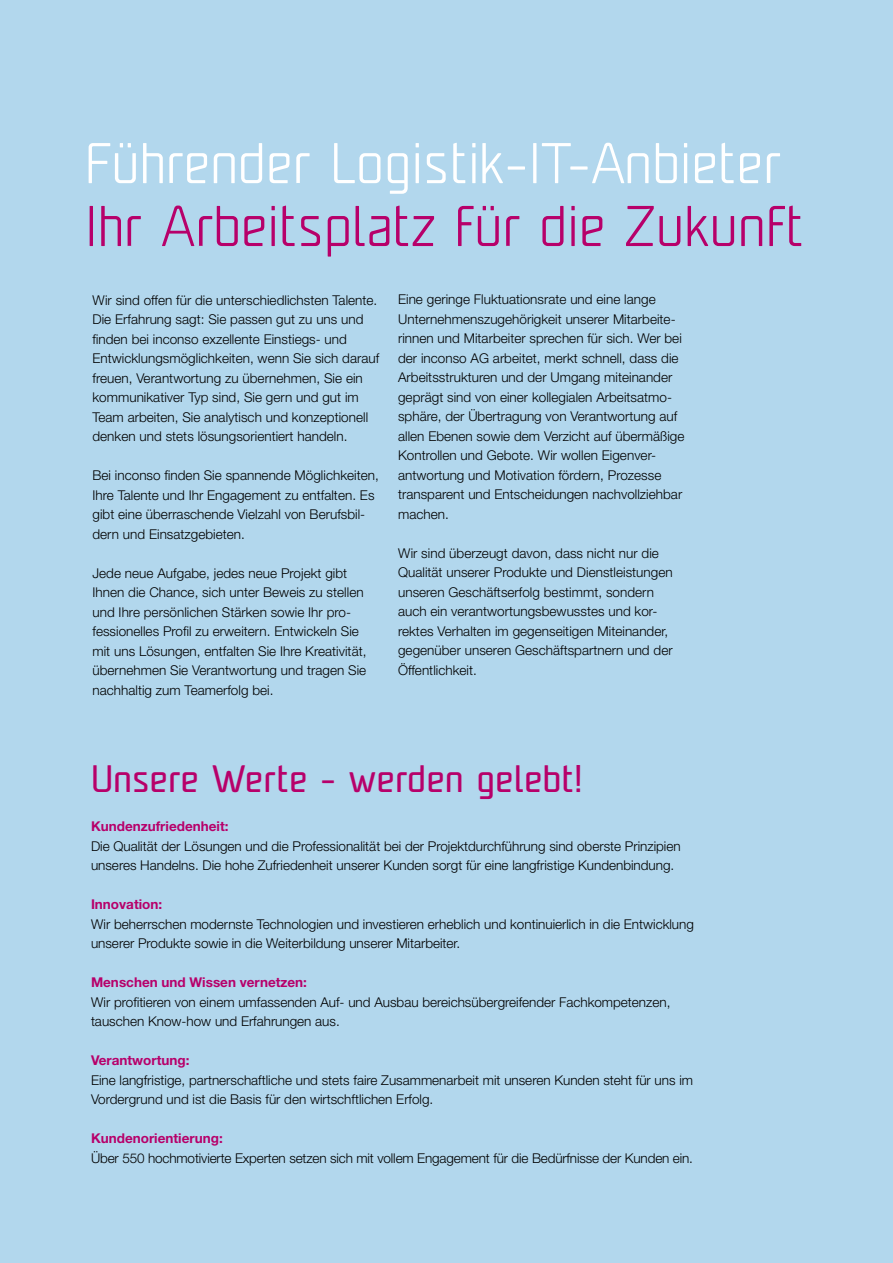
<style>
.page{position:relative;width:893px;height:1263px;background:#b2d7ed}
.page>*{position:absolute;margin:0;border:0;box-sizing:border-box;transform-origin:0 0}
.t1{font:300 54px "Unicod Sans";letter-spacing:.005em;color:#fff}
.t2{font:300 54px "Unicod Sans";letter-spacing:.005em;color:#b7006a}
.t3{font:36px "Unicod Sans";letter-spacing:.005em;color:#b7006a}
.t4{font:300 13.5px/19.5px "Helvetica Neue LT Std";letter-spacing:.005em;color:#000}
.t5{font:700 13.5px "Helvetica Neue LT Std";color:#b7006a}
</style>
<div class="page">
<h1 class="t1" style="left:85px;top:130px;width:698px">Führender Logistik-IT-Anbieter</h1>
<h1 class="t2" style="left:85px;top:192px;width:720px">Ihr Arbeitsplatz für die Zukunft</h1>
<p class="t4" style="left:92px;top:290px;width:288px">Wir sind offen für die unterschiedlichsten Talente.<br>Die Erfahrung sagt: Sie passen gut zu uns und finden bei inconso exzellente Einstiegs- und Entwicklungsmöglichkeiten, wenn Sie sich darauf freuen, Verantwortung zu übernehmen, Sie ein kommunikativer Typ sind, Sie gern und gut im Team arbeiten, Sie analytisch und konzeptionell denken und stets lösungsorientiert handeln.</p>
<p class="t4" style="left:92px;top:465px;width:288px">Bei inconso finden Sie spannende Möglichkeiten, Ihre Talente und Ihr Engagement zu entfalten. Es gibt eine überraschende Vielzahl von Berufsbil&shy;dern und Einsatzgebieten.</p>
<p class="t4" style="left:92px;top:563px;width:275px">Jede neue Aufgabe, jedes neue Projekt gibt Ihnen die Chance, sich unter Beweis zu stellen und Ihre persönlichen Stärken sowie Ihr pro&shy;fessionelles Profil zu erweitern. Entwickeln Sie mit uns Lösungen, entfalten Sie Ihre Kreativität, übernehmen Sie Verantwortung und tragen Sie nachhaltig zum Teamerfolg bei.</p>
<p class="t4" style="left:398px;top:290px;width:288px">Eine geringe Fluktuationsrate und eine lange Unternehmenszugehörigkeit unserer Mitarbeite&shy;rinnen und Mitarbeiter sprechen für sich. Wer bei der inconso AG arbeitet, merkt schnell, dass die Arbeitsstrukturen und der Umgang miteinander geprägt sind von einer kollegialen Arbeitsatmo&shy;sphäre, der Übertragung von Verantwortung auf allen Ebenen sowie dem Verzicht auf übermäßige Kontrollen und Gebote. Wir wollen Eigenver&shy;antwortung und Motivation fördern, Prozesse transparent und Entscheidungen nachvollziehbar machen.</p>
<p class="t4" style="left:398px;top:543px;width:276px">Wir sind überzeugt davon, dass nicht nur die Qualität unserer Produkte und Dienstleistungen unseren Geschäftserfolg bestimmt, sondern auch ein verantwortungsbewusstes und kor&shy;rektes Verhalten im gegenseitigen Miteinander, gegenüber unseren Geschäftspartnern und der Öffentlichkeit.</p>
<h2 class="t3" style="left:91px;top:755px;width:493px">Unsere Werte - werden gelebt!</h2>
<p class="t5" style="left:91px;top:818px;width:139px">Kundenzufriedenheit:</p>
<p class="t4" style="left:91px;top:836px;width:591px">Die Qualität der Lösungen und die Professionalität bei der Projektdurchführung sind oberste Prinzipien unseres Handelns. Die hohe Zufriedenheit unserer Kunden sorgt für eine langfristige Kundenbindung.</p>
<p class="t5" style="left:91px;top:896px;width:73px">Innovation:</p>
<p class="t4" style="left:91px;top:914px;width:604px">Wir beherrschen modernste Technologien und investieren erheblich und kontinuierlich in die Entwicklung unserer Produkte sowie in die Weiterbildung unserer Mitarbeiter.</p>
<p class="t5" style="left:91px;top:974px;width:218px">Menschen und Wissen vernetzen:</p>
<p class="t4" style="left:91px;top:992px;width:581px">Wir profitieren von einem umfassenden Auf- und Ausbau bereichsübergreifender Fachkompetenzen, tauschen Know-how und Erfahrungen aus.</p>
<p class="t5" style="left:91px;top:1052px;width:100px">Verantwortung:</p>
<p class="t4" style="left:91px;top:1070px;width:604px">Eine langfristige, partnerschaftliche und stets faire Zusammenarbeit mit unseren Kunden steht für uns im<br>Vordergrund und ist die Basis für den wirtschftlichen Erfolg.</p>
<p class="t5" style="left:91px;top:1130px;width:133px">Kundenorientierung:</p>
<p class="t4" style="left:91px;top:1148px;width:603px">Über 550 hochmotivierte Experten setzen sich mit vollem Engagement für die Bedürfnisse der Kunden ein.</p>
</div>
